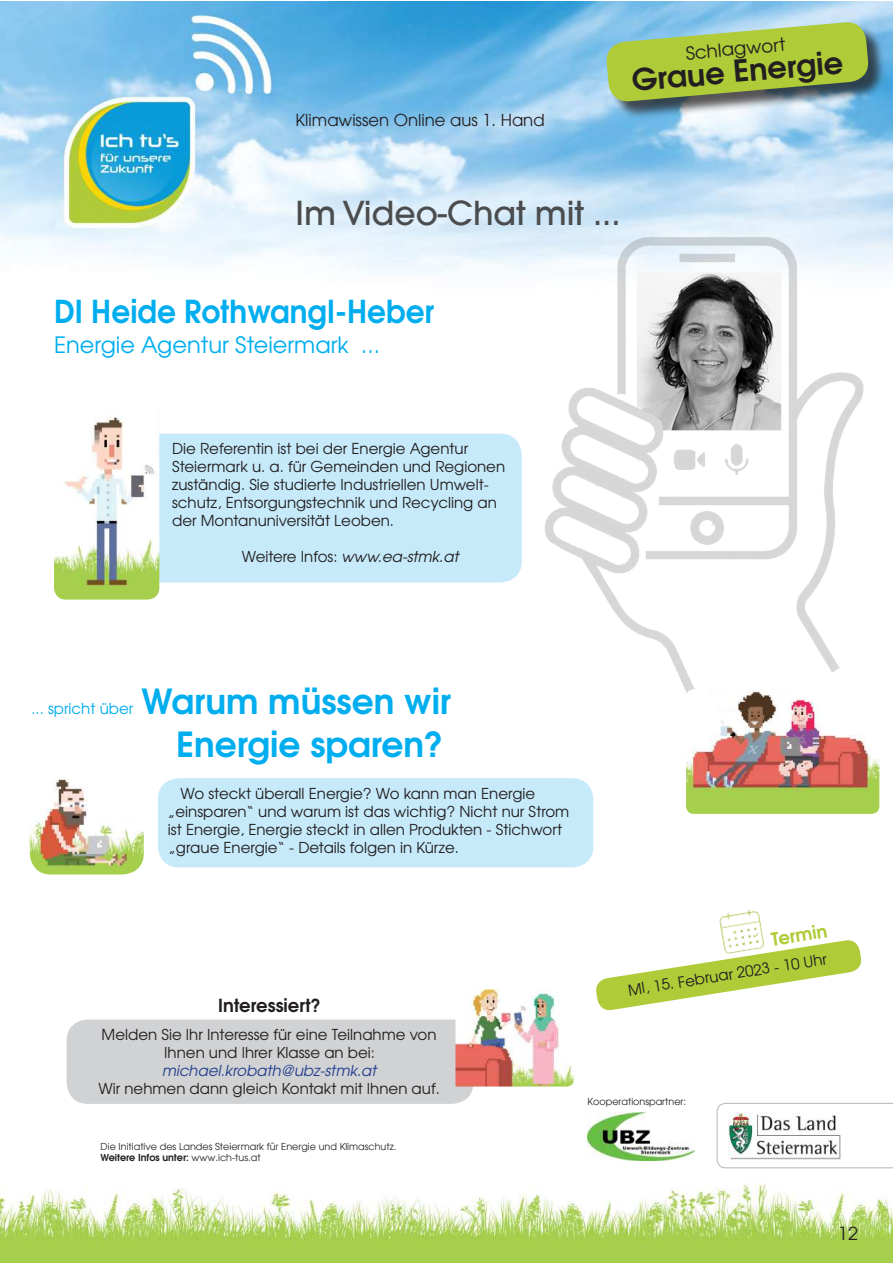
<style>
.page{position:relative;width:893px;height:1263px;background:#fff}
.page>*{position:absolute;margin:0;border:0;box-sizing:border-box;transform-origin:0 0}
.t1{font:700 34.5px/43.5px "Te X Gyre Adventor";color:#00aeef;text-align:right}
.t2{font:500 33px "Avant Garde LT";color:#4b4c4d}
.t3{font:700 31.5px "Te X Gyre Adventor";color:#00aeef;scale:.94 1}
.t4{font:700 30px "Te X Gyre Adventor";color:#231f20}
.t5{font:22.5px "Te X Gyre Adventor";color:#00aeef}
.t6{font:700 18px "Te X Gyre Adventor";color:#231f20}
.t7{font:18px "Te X Gyre Adventor";color:#231f20}
.t8{font:700 18px "Te X Gyre Adventor";color:#afcb38}
.t9{font:18px "Avant Garde LT";color:#231f20}
.t10{font:16.5px "Avant Garde LT";color:#231f20}
.t11{font:15px/18px "Te X Gyre Adventor";color:#231f20}
.t12{font:italic 15px "Te X Gyre Adventor";color:#231f20}
.t13{font:italic 15px "Te X Gyre Adventor";color:#253f8e}
.t14{font:15px "Te X Gyre Adventor";color:#00aeef}
.t15{font:9.6px/11.7px "Avant Garde LT";color:#231f20}
.s1{font-style:normal}
.s2{font-weight:600}
</style>
<div class="page">
<img style="left:0;top:1px;width:893px;height:1262px">
<img style="left:587px;top:1112px;width:107px;height:48px">
<svg style="left:716px;top:1103px;width:177px;height:65px"></svg>
<div style="left:125px;top:434px;width:397px;height:148px;background:#c6eafa;border-radius:21px"></div>
<img style="left:510px;top:138px;width:383px;height:595px">
<img style="left:54px;top:401px;width:105px;height:199px">
<div style="left:158px;top:778px;width:435px;height:89px;background:#c6eafa;border-radius:21px"></div>
<img style="left:30px;top:762px;width:114px;height:112px">
<img style="left:686px;top:689px;width:193px;height:125px">
<div style="left:67px;top:1019px;width:406px;height:85px;background:#d1d2d4;border-radius:21px"></div>
<img style="left:455px;top:978px;width:119px;height:108px">
<svg style="left:594px;top:938px;width:269px;height:74px"></svg>
<img style="left:711px;top:900px;width:62px;height:62px">
<div style="left:609px;top:25px;width:277px;height:95px;background:#231f20;opacity:.75"></div>
<svg style="left:605px;top:21px;width:265px;height:82px;background:#a0be5e"></svg>
<img style="left:637px;top:272px;width:144px;height:158px">
<p class="t10" style="left:296px;top:110px;width:251px">Klimawissen Online aus 1. Hand</p>
<p class="t7" style="left:684px;top:39px;width:102px;rotate:-5deg">Schlagwort</p>
<h3 class="t4" style="left:630px;top:54px;width:213px;rotate:-5deg">Graue Energie</h3>
<h2 class="t2" style="left:296px;top:192px;width:326px">Im Video-Chat mit ...</h2>
<h3 class="t3" style="left:54px;top:284px;width:406px">DI Heide Rothwangl-Heber</h3>
<h3 class="t5" style="left:54px;top:326px;width:327px">Energie Agentur Steiermark ...</h3>
<p class="t11" style="left:172px;top:439px;width:335px">Die Referentin ist bei der Energie Agentur Steiermark u. a. für Gemeinden und Regionen zuständig. Sie studierte Industriellen Umwelt&shy;schutz, Entsorgungstechnik und Recycling an der Montanuniversität Leoben.</p>
<p class="t12" style="left:242px;top:545px;width:219px"><span class="s1">Weitere Infos:</span> www.ea-stmk.at</p>
<p class="t14" style="left:31px;top:696px;width:103px">... spricht über</p>
<h1 class="t1" style="left:142px;top:676px;width:311px">Warum müssen wir<br>Energie sparen?</h1>
<p class="t11" style="left:168px;top:783px;width:403px;text-indent:12px">Wo steckt überall Energie? Wo kann man Energie „einsparen“ und warum ist das wichtig? Nicht nur Strom ist Energie, Energie steckt in allen Produkten - Stichwort „graue Energie“ - Details folgen in Kürze.</p>
<p class="t6" style="left:218px;top:990px;width:104px">Interessiert?</p>
<p class="t8" style="left:769px;top:924px;width:58px;rotate:-9deg">Termin</p>
<p class="t11" style="left:627px;top:980px;width:202px;rotate:-9deg">MI, 15. Februar 2023 - 10 Uhr</p>
<p class="t11" style="left:102px;top:1025px;width:336px;text-align:center">Melden Sie Ihr Interesse für eine Teilnahme von<br>Ihnen und Ihrer Klasse an bei:</p>
<p class="t13" style="left:162px;top:1059px;width:216px">michael.krobath@ubz-stmk.at</p>
<p class="t11" style="left:98px;top:1079px;width:343px">Wir nehmen dann gleich Kontakt mit Ihnen auf.</p>
<p class="t15" style="left:101px;top:1140px;width:297px">Die Initiative des Landes Steiermark für Energie und Klimaschutz.<br><span class="s2">Weitere Infos unter:</span> www.ich-tus.at</p>
<p class="t15" style="left:587px;top:1095px;width:100px">Kooperationspartner:</p>
<p class="t9" style="left:838px;top:1222px;width:21px">12</p>
</div>
